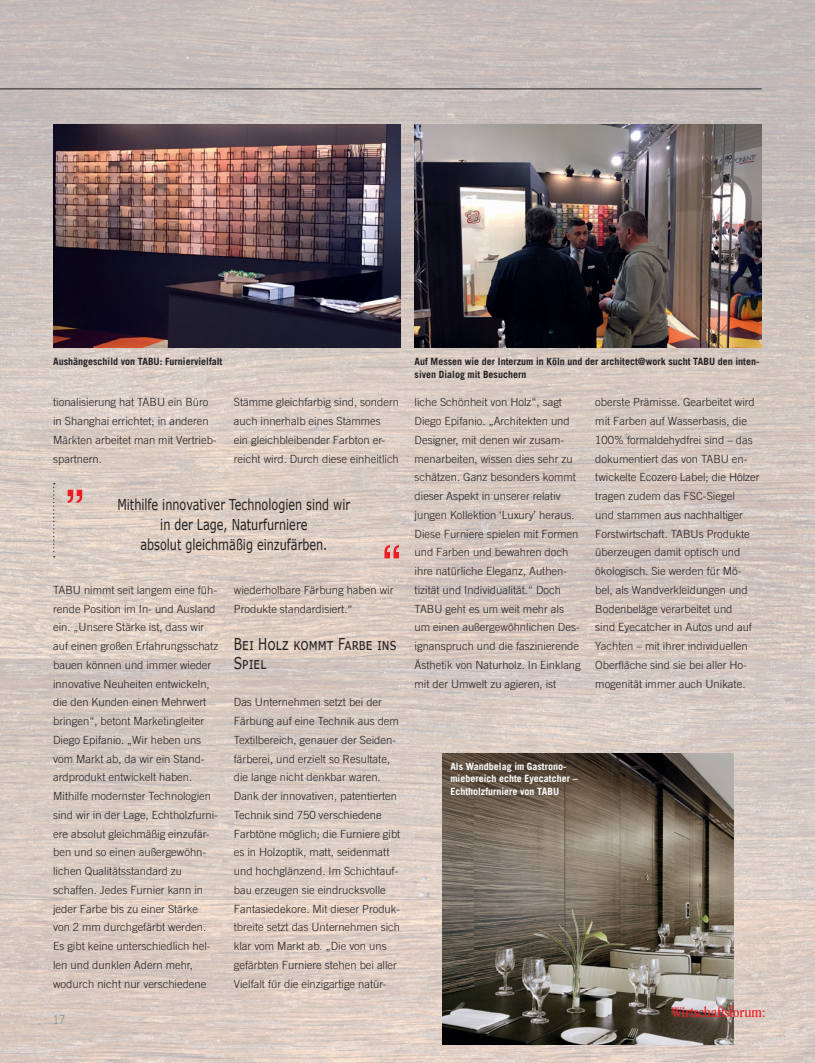
<style>
.page{position:relative;width:815px;height:1063px;background:#fff}
.page>*{position:absolute;margin:0;border:0;box-sizing:border-box;transform-origin:0 0}
.t1{font:16.25px/18.8px "Verdana";color:#231f20;scale:.75 1}
.t2{font:condensed 15.25px "ITC Garamond Std";color:#ee1d23}
.t3{font:15px/20px "Verdana";color:#231f20;text-align:center;scale:.75 1}
.t4{font:12.5px "Verdana";color:#939598;scale:.74 1}
.t5{font:300 11.25px/18.8px "Trade Gothic LT Pro";color:#231f20}
.t6{font:700 10px/12.5px "Trade Gothic LT Pro";color:#231f20}
.t7{font:700 10px/12.5px "Trade Gothic LT Pro";color:#fff}
</style>
<div class="page">
<img style="left:0;top:0;width:815px;height:1063px">
<hr style="left:0;top:89px;width:762px;height:1px;background:#231f20">
<svg style="left:53px;top:483px;width:2px;height:74px"></svg>
<svg style="left:68px;top:490px;width:14px;height:13px"></svg>
<svg style="left:384px;top:545px;width:15px;height:13px"></svg>
<img style="left:443px;top:754px;width:290px;height:290px">
<img style="left:53px;top:124px;width:347px;height:223px">
<img style="left:415px;top:124px;width:347px;height:223px">
<p class="t6" style="left:53px;top:355px;width:171px">Aushängeschild von TABU: Furniervielfalt</p>
<p class="t6" style="left:415px;top:355px;width:346px">Auf Messen wie der Interzum in Köln und der architect@work sucht TABU den inten&shy;siven Dialog mit Besuchern</p>
<p class="t5" style="left:53px;top:393px;width:165px">tionalisierung hat TABU ein Büro in Shanghai errichtet; in anderen<br>Märkten arbeitet man mit Vertrieb&shy;spartnern.</p>
<p class="t5" style="left:234px;top:393px;width:167px">Stämme gleichfarbig sind, sondern auch innerhalb eines Stammes<br>ein gleichbleibender Farbton er&shy;reicht wird. Durch diese einheitlich</p>
<h3 class="t3" style="left:117px;top:494px;width:312px">Mithilfe innovativer Technologien sind wir in der Lage, Naturfurniere<br>absolut gleichmäßig einzufärben.</h3>
<p class="t5" style="left:53px;top:580px;width:167px">TABU nimmt seit langem eine füh&shy;rende Position im In- und Ausland ein. „Unsere Stärke ist, dass wir auf einen großen Erfahrungsschatz bauen können und immer wieder innovative Neuheiten entwickeln, die den Kunden einen Mehrwert bringen“, betont Marketingleiter<br>Diego Epifanio. „Wir heben uns vom Markt ab, da wir ein Stand&shy;ardprodukt entwickelt haben.<br>Mithilfe modernster Technologien sind wir in der Lage, Echtholzfurni&shy;ere absolut gleichmäßig einzufär&shy;ben und so einen außergewöhn&shy;lichen Qualitätsstandard zu schaffen. Jedes Furnier kann in jeder Farbe bis zu einer Stärke<br>von 2 mm durchgefärbt werden.<br>Es gibt keine unterschiedlich hel&shy;len und dunklen Adern mehr, wodurch nicht nur verschiedene</p>
<p class="t4" style="left:53px;top:1011px;width:17px">17</p>
<p class="t5" style="left:234px;top:580px;width:161px">wiederholbare Färbung haben wir<br>Produkte standardisiert.“</p>
<h1 class="t1" style="left:234px;top:635px;width:218px">Bei Holz kommt Farbe ins<br>Spiel</h1>
<p class="t5" style="left:234px;top:693px;width:168px">Das Unternehmen setzt bei der Färbung auf eine Technik aus dem Textilbereich, genauer der Seiden&shy;färberei, und erzielt so Resultate, die lange nicht denkbar waren.<br>Dank der innovativen, patentierten Technik sind 750 verschiedene Farbtöne möglich; die Furniere gibt es in Holzoptik, matt, seidenmatt und hochglänzend. Im Schichtauf&shy;bau erzeugen sie eindrucksvolle Fantasiedekore. Mit dieser Produk&shy;tbreite setzt das Unternehmen sich klar vom Markt ab. „Die von uns gefärbten Furniere stehen bei aller Vielfalt für die einzigartige natür-</p>
<p class="t5" style="left:415px;top:393px;width:168px">liche Schönheit von Holz“, sagt<br>Diego Epifanio. „Architekten und<br>Designer, mit denen wir zusam&shy;menarbeiten, wissen dies sehr zu schätzen. Ganz besonders kommt dieser Aspekt in unserer relativ jungen Kollektion ‘Luxury’ heraus.<br>Diese Furniere spielen mit Formen und Farben und bewahren doch ihre natürliche Eleganz, Authen&shy;tizität und Individualität.“ Doch<br>TABU geht es um weit mehr als um einen außergewöhnlichen Des&shy;ignanspruch und die faszinierende<br>Ästhetik von Naturholz. In Einklang mit der Umwelt zu agieren, ist</p>
<p class="t7" style="left:450px;top:760px;width:129px">Als Wandbelag im Gastrono&shy;miebereich echte Eyecatcher –<br>Echtholzfurniere von TABU</p>
<p class="t5" style="left:595px;top:393px;width:166px">oberste Prämisse. Gearbeitet wird mit Farben auf Wasserbasis, die<br>100% formaldehydfrei sind – das dokumentiert das von TABU en&shy;twickelte Ecozero Label; die Hölzer tragen zudem das FSC-Siegel<br>und stammen aus nachhaltiger<br>Forstwirtschaft. TABUs Produkte überzeugen damit optisch und ökologisch. Sie werden für Mö&shy;bel, als Wandverkleidungen und<br>Bodenbeläge verarbeitet und<br>sind Eyecatcher in Autos und auf<br>Yachten – mit ihrer individuellen<br>Oberfläche sind sie bei aller Ho&shy;mogenität immer auch Unikate.</p>
<h2 class="t2" style="left:672px;top:1004px;width:95px">Wirtschaftsforum:</h2>
</div>
